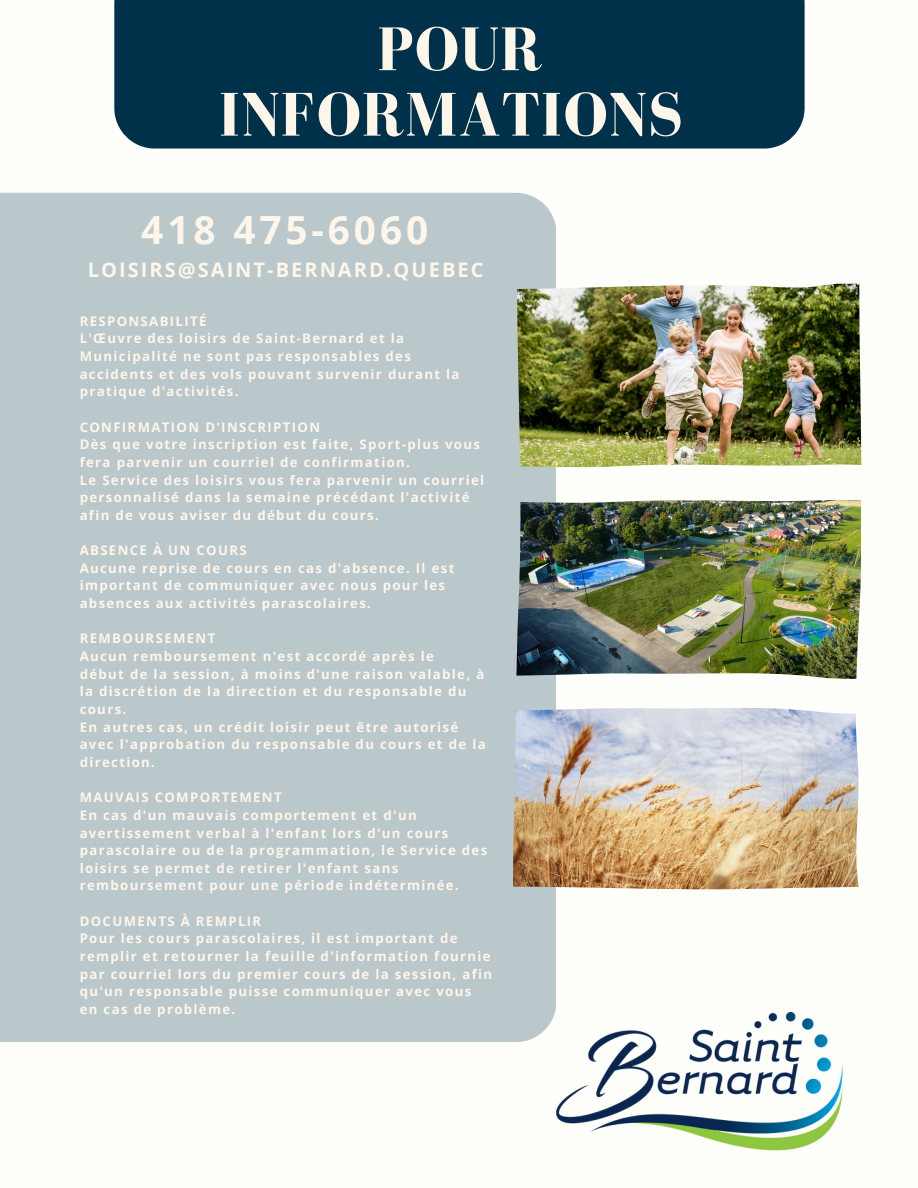
<style>
.page{position:relative;width:918px;height:1188px;background:#fefefa}
.page>*{position:absolute;margin:0;border:0;box-sizing:border-box;transform-origin:0 0}
.t1{font:700 63.3px/65.4px "Bodoni FLF";letter-spacing:.01em;color:#fff6ea;text-align:center}
.t2{font:700 38.85px "Open Sans";letter-spacing:.1em;color:#fff6ea}
.t3{font:700 20.1px "Open Sans";letter-spacing:.1em;color:#fff6ea}
.t4{font:700 13.2px/17.7px "Open Sans";letter-spacing:.1em;color:#fff6ea}
</style>
<div class="page">
<div style="left:0;top:193px;width:555px;height:849px;background:#bac7cb"></div>
<img style="left:556px;top:1012px;width:287px;height:139px">
<div style="left:114px;top:0;width:691px;height:149px;background:#00314b"></div>
<img style="left:517px;top:284px;width:344px;height:183px">
<img style="left:516px;top:499px;width:345px;height:180px">
<img style="left:513px;top:707px;width:346px;height:182px">
<h1 class="t1" style="left:218px;top:16px;width:466px">POUR<br>INFORMATIONS</h1>
<h2 class="t2" style="left:141px;top:203px;width:288px">418 475-6060</h2>
<h3 class="t3" style="left:88px;top:256px;width:397px">LOISIRS@SAINT-BERNARD.QUEBEC</h3>
<p class="t4" style="left:80px;top:312px;width:381px">RESPONSABILITÉ<br>L'Œuvre des loisirs de Saint-Bernard et la Municipalité ne sont pas responsables des accidents et des vols pouvant survenir durant la pratique d'activités.</p>
<p class="t4" style="left:80px;top:418px;width:406px">CONFIRMATION D'INSCRIPTION<br>Dès que votre inscription est faite, Sport-plus vous fera parvenir un courriel de confirmation.<br>Le Service des loisirs vous fera parvenir un courriel personnalisé dans la semaine précédant l'activité afin de vous aviser du début du cours.</p>
<p class="t4" style="left:80px;top:541px;width:376px">ABSENCE À UN COURS<br>Aucune reprise de cours en cas d'absence. Il est important de communiquer avec nous pour les absences aux activités parascolaires.</p>
<p class="t4" style="left:80px;top:629px;width:408px">REMBOURSEMENT<br>Aucun remboursement n'est accordé après le<br>début de la session, à moins d'une raison valable, à la discrétion de la direction et du responsable du cours.<br>En autres cas, un crédit loisir peut être autorisé avec l'approbation du responsable du cours et de la direction.</p>
<p class="t4" style="left:80px;top:788px;width:409px">MAUVAIS COMPORTEMENT<br>En cas d'un mauvais comportement et d'un avertissement verbal à l'enfant lors d'un cours parascolaire ou de la programmation, le Service des loisirs se permet de retirer l'enfant sans remboursement pour une période indéterminée.</p>
<p class="t4" style="left:80px;top:912px;width:414px">DOCUMENTS À REMPLIR<br>Pour les cours parascolaires, il est important de remplir et retourner la feuille d'information fournie par courriel lors du premier cours de la session, afin qu'un responsable puisse communiquer avec vous en cas de problème.</p>
</div>
